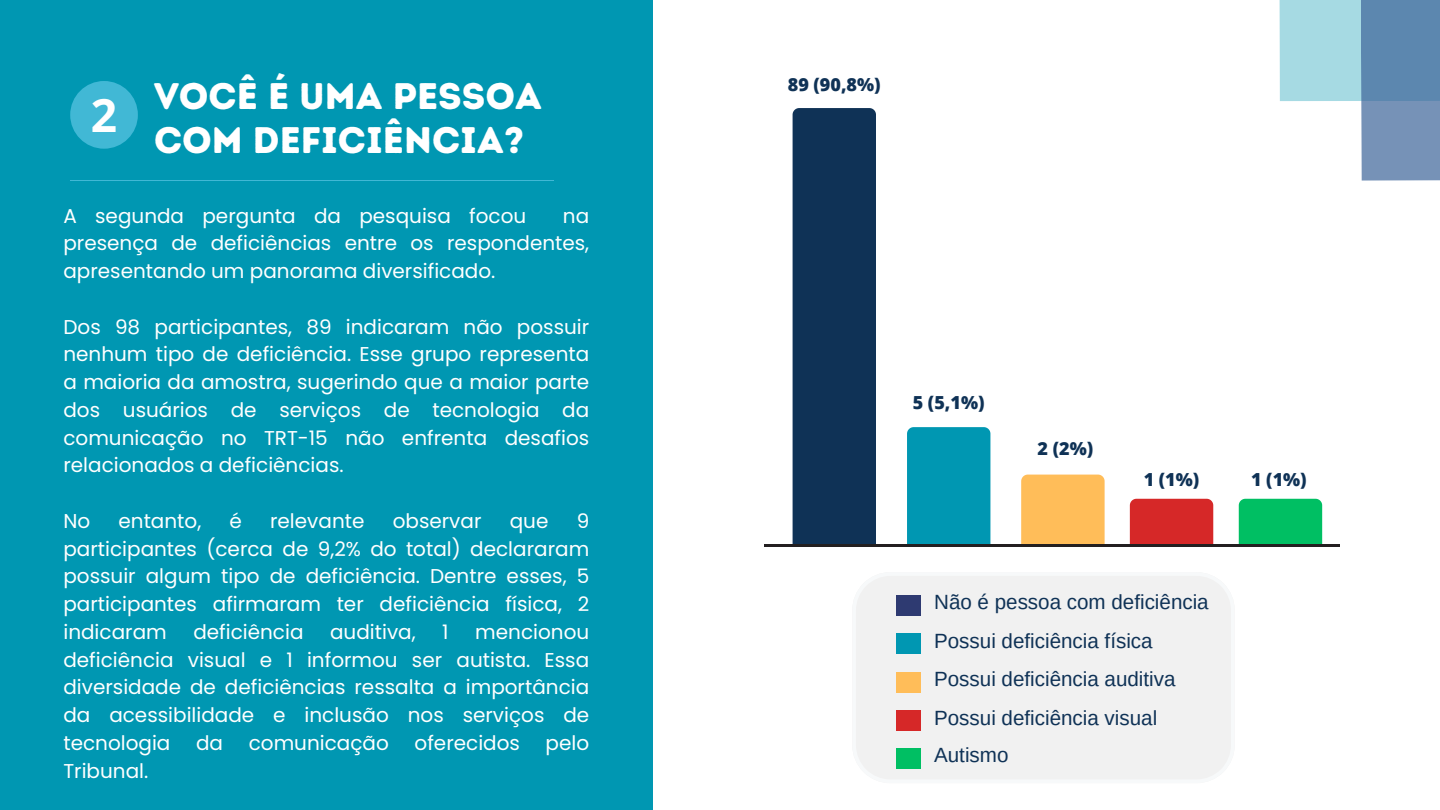
<style>
.page{position:relative;width:1440px;height:810px;background:#fff}
.page>*{position:absolute;margin:0;border:0;box-sizing:border-box;transform-origin:0 0}
.t1{font:700 46.2px "Open Sans";color:#fff}
.t2{font:37px/44.2px "Intro Rust Base";color:#fff}
.t3{font:20.6px/38.3px "Arimo";color:#0f3256}
.t4{font:20px/27.8px "Poppins";color:#fff;text-align:justify}
.t5{font:800 18px "Open Sans";color:#0f3256}
</style>
<div class="page">
<div style="left:0;top:0;width:652px;height:810px;background:#0097b2"></div>
<svg style="left:70px;top:180px;width:484px;height:1px"></svg>
<svg style="left:1279px;top:0;width:161px;height:181px"></svg>
<div style="left:856px;top:576px;width:375px;height:204px;background:#f1f1f1"></div>
<div style="left:897px;top:595px;width:24px;height:21px;background:#2e3a71"></div>
<div style="left:897px;top:633px;width:24px;height:21px;background:#0097b2"></div>
<div style="left:897px;top:672px;width:24px;height:21px;background:#ffbd59"></div>
<div style="left:897px;top:710px;width:24px;height:21px;background:#d62828"></div>
<div style="left:897px;top:748px;width:24px;height:21px;background:#00bf63"></div>
<div style="left:793px;top:108px;width:83px;height:436px;background:#0f3256"></div>
<div style="left:907px;top:427px;width:83px;height:117px;background:#0097b2"></div>
<div style="left:1021px;top:475px;width:84px;height:69px;background:#ffbd59"></div>
<div style="left:1130px;top:499px;width:83px;height:45px;background:#d62828"></div>
<div style="left:1239px;top:499px;width:83px;height:45px;background:#00bf63"></div>
<hr style="left:764px;top:545px;width:576px;height:2px;background:#231f20">
<div style="left:70px;top:81px;width:68px;height:68px;background:#41b8d5;border-radius:50%"></div>
<h1 class="t1" style="left:91px;top:82px;width:28px">2</h1>
<h2 class="t2" style="left:154px;top:74px;width:389px">VOCÊ É UMA PESSOA<br>COM DEFICIÊNCIA?</h2>
<p class="t4" style="left:63px;top:202px;width:464px">A segunda pergunta da pesquisa focou</p>
<p class="t4" style="left:63px;top:202px;width:527px;text-indent:500px">na presença de deficiências entre os respondentes, apresentando um panorama diversificado.</p>
<p class="t4" style="left:63px;top:313px;width:527px">Dos 98 participantes, 89 indicaram não possuir nenhum tipo de deficiência. Esse grupo representa a maioria da amostra, sugerindo que a maior parte dos usuários de serviços de tecnologia da comunicação no TRT-15 não enfrenta desafios relacionados a deficiências.</p>
<p class="t4" style="left:63px;top:507px;width:28px">No</p>
<p class="t4" style="left:118px;top:507px;width:84px">entanto,</p>
<p class="t4" style="left:230px;top:507px;width:14px">é</p>
<p class="t4" style="left:270px;top:507px;width:96px">relevante</p>
<p class="t4" style="left:393px;top:507px;width:90px">observar</p>
<p class="t4" style="left:510px;top:507px;width:40px">que</p>
<p class="t4" style="left:63px;top:507px;width:527px;text-indent:513px">9 participantes (cerca de 9,2% do total) declararam possuir algum tipo de deficiência. Dentre esses, 5 participantes afirmaram ter deficiência física, 2 indicaram</p>
<p class="t4" style="left:193px;top:618px;width:112px">deficiência</p>
<p class="t4" style="left:330px;top:618px;width:87px">auditiva,</p>
<p class="t4" style="left:442px;top:618px;width:8px">1</p>
<p class="t4" style="left:63px;top:618px;width:527px;text-indent:412px">mencionou deficiência visual e 1 informou ser autista. Essa diversidade de deficiências ressalta a importância da acessibilidade e inclusão nos serviços de tecnologia</p>
<p class="t4" style="left:196px;top:729px;width:29px">da</p>
<p class="t4" style="left:249px;top:729px;width:142px">comunicação</p>
<p class="t4" style="left:415px;top:729px;width:107px">oferecidos</p>
<p class="t4" style="left:546px;top:729px;width:45px">pelo</p>
<p class="t4" style="left:63px;top:757px;width:86px">Tribunal.</p>
<p class="t5" style="left:788px;top:72px;width:94px">89 (90,8%)</p>
<p class="t5" style="left:913px;top:390px;width:73px">5 (5,1%)</p>
<p class="t5" style="left:1038px;top:436px;width:57px">2 (2%)</p>
<p class="t5" style="left:1144px;top:467px;width:57px">1 (1%)</p>
<p class="t3" style="left:934px;top:583px;width:276px">Não é pessoa com deficiência<br>Possui deficiência física<br>Possui deficiência auditiva<br>Possui deficiência visual<br>Autismo</p>
<p class="t5" style="left:1251px;top:467px;width:57px">1 (1%)</p>
</div>
